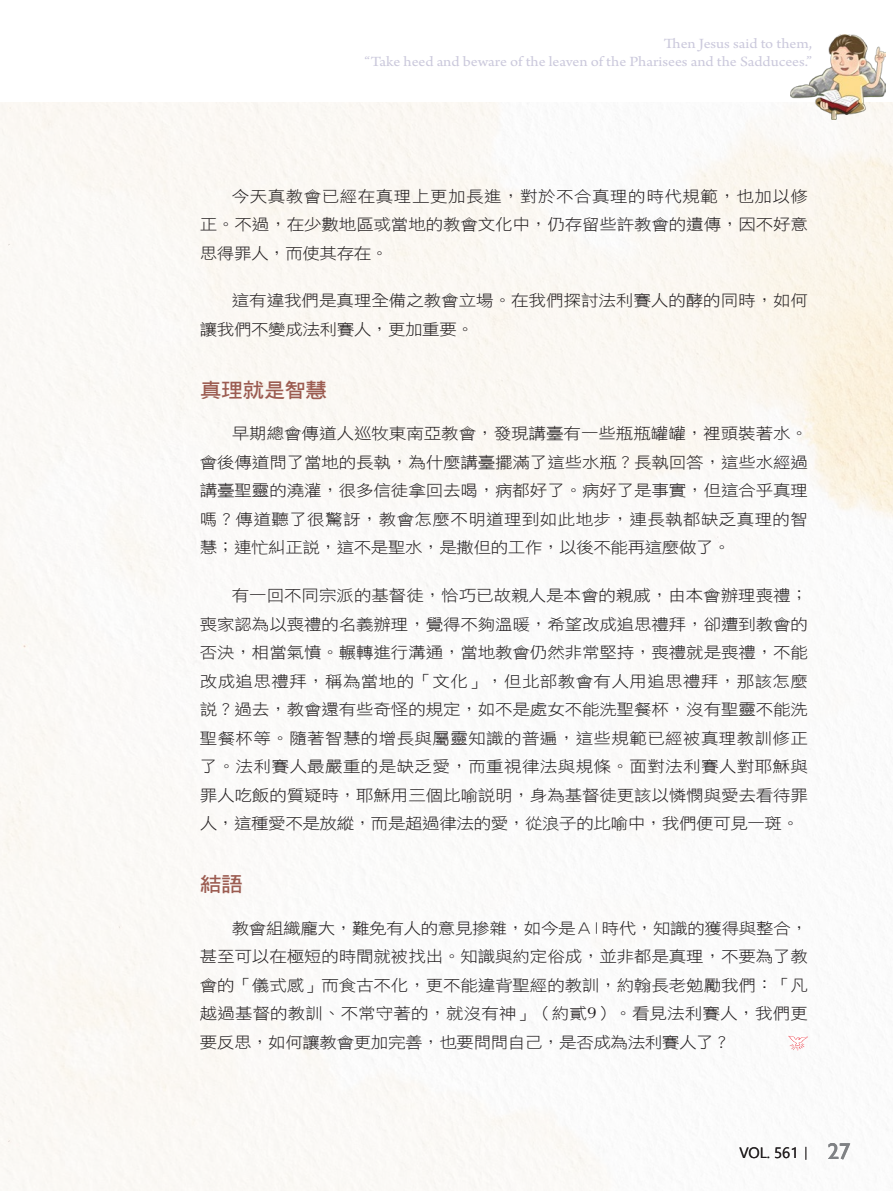
<style>
.page{position:relative;width:893px;height:1191px;background:#fff}
.page>*{position:absolute;margin:0;border:0;box-sizing:border-box;transform-origin:0 0}
.t1{font:22.5px "Gill Sans";color:#808285}
.大標{font:20.25px "DF Hei W7 WIN BF";letter-spacing:-.03em;color:#9b5b50;scale:1.08 1}
.t2{font:15.75px/28.5px "DF Hei W3 WIN BF";letter-spacing:-.01em;color:#231f20;text-align:justify;scale:1.11 1}
.t3{font:15px "Segoe UI";color:#231f20}
.Normal經文{font:14.85px/18px "Arno Pro";letter-spacing:-.005em;color:#cbc9dc;text-align:right;scale:1.11 1}
.s1{font-family:"Optima"}
.s2{font-family:"Adobe Ming Std";font-weight:300}
</style>
<div class="page">
<img style="left:791px;top:34px;width:94px;height:85px">
<svg style="left:788px;top:1035px;width:20px;height:15px"></svg>
<p class="Normal經文" style="left:365px;top:35px;width:405px">Then Jesus said to them,<br>“Take heed and beware of the leaven of the Pharisees and the Sadducees.”</p>
<p class="t2" style="left:200px;top:182px;width:549px;text-indent:32px">今天真教會已經在真理上更加長進，對於不合真理的時代規範，也加以修正。不過，在少數地區或當地的教會文化中，仍存留些許教會的遺傳，因不好意思得罪人，而使其存在。</p>
<p class="t2" style="left:200px;top:286px;width:549px;text-indent:32px">這有違我們是真理全備之教會立場。在我們探討法利賽人的酵的同時，如何讓我們不變成法利賽人，更加重要。</p>
<p class="大標" style="left:200px;top:380px;width:119px">真理就是智慧</p>
<p class="t2" style="left:200px;top:419px;width:549px;text-indent:32px">早期總會傳道人巡牧東南亞教會，發現講臺有一些瓶瓶罐罐，裡頭裝著水。會後傳道問了當地的長執，為什麼講臺擺滿了這些水瓶？長執回答，這些水經過講臺聖靈的澆灌，很多信徒拿回去喝，病都好了。病好了是事實，但這合乎真理嗎？傳道聽了很驚訝，教會怎麼不明道理到如此地步，連長執都缺乏真理的智慧；連忙糾正說，這不是聖水，是撒但的工作，以後不能再這麼做了。</p>
<p class="t2" style="left:200px;top:581px;width:549px;text-indent:32px">有一回不同宗派的基督徒，恰巧已故親人是本會的親戚，由本會辦理喪禮；喪家認為以喪禮的名義辦理，覺得不夠溫暖，希望改成追思禮拜，卻遭到教會的否決，相當氣憤。輾轉進行溝通，當地教會仍然非常堅持，喪禮就是喪禮，不能改成追思禮拜，稱為當地的「文化」，但北部教會有人用追思禮拜，那該怎麼說？過去，教會還有些奇怪的規定，如不是處女不能洗聖餐杯，沒有聖靈不能洗聖餐杯等。隨著智慧的增長與屬靈知識的普遍，這些規範已經被真理教訓修正了。法利賽人最嚴重的是缺乏愛，而重視律法與規條。面對法利賽人對耶穌與罪人吃飯的質疑時，耶穌用三個比喻說明，身為基督徒更該以憐憫與愛去看待罪人，這種愛不是放縱，而是超過律法的愛，從浪子的比喻中，我們便可見一斑。</p>
<p class="大標" style="left:200px;top:874px;width:41px">結語</p>
<p class="t2" style="left:200px;top:913px;width:549px;text-indent:32px">教會組織龐大，難免有人的意見摻雜，如今是ＡＩ時代，知識的獲得與整合，甚至可以在極短的時間就被找出。知識與約定俗成，並非都是真理，不要為了教會的「儀式感」而食古不化，更不能違背聖經的教訓，約翰長老勉勵我們：「凡越過基督的教訓、不常守著的，就沒有神」（約貳<span class="s1">9</span>）。看見法利賽人，我們更要反思，如何讓教會更加完善，也要問問自己，是否成為法利賽人了？</p>
<p class="t3" style="left:739px;top:1138px;width:75px">VOL. 561<span class="s2">｜</span></p>
<p class="t1" style="left:828px;top:1138px;width:24px">27</p>
</div>
